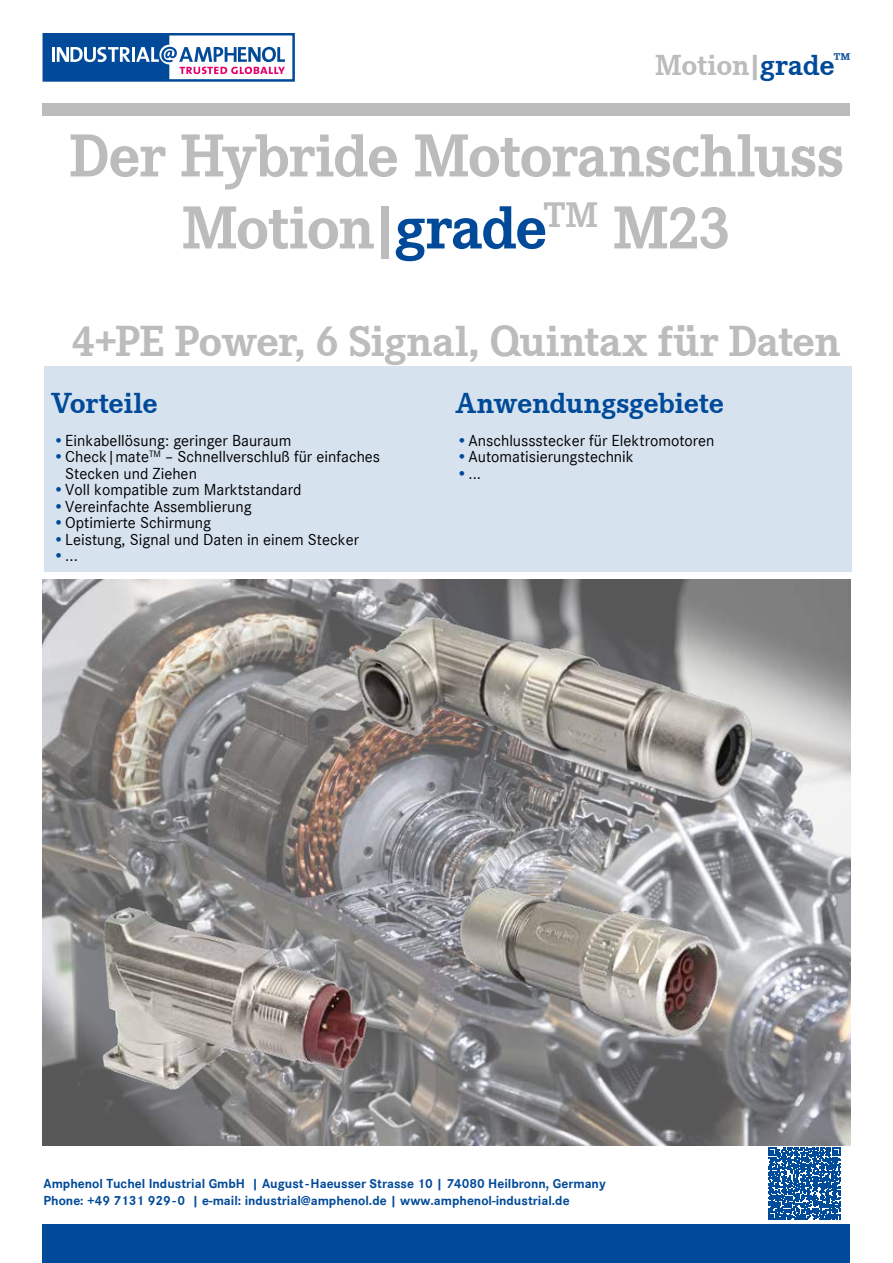
<style>
.page{position:relative;width:893px;height:1263px;background:#fff}
.page>*{position:absolute;margin:0;border:0;box-sizing:border-box;transform-origin:0 0}
.t1{font:700 63px/72px "Corporate E";letter-spacing:-.025em;color:#bcbcbc;text-align:center}
.t2{font:700 45px "Corporate E";letter-spacing:-.01em;color:#bcbcbc}
.t3{font:700 30px "Corporate E";letter-spacing:-.01em;color:#004a99}
.t4{font:700 30px "Corporate E";letter-spacing:-.01em;color:#bcbcbc}
.t5{font:16.5px/16.5px "Corporate S";color:#000}
.t6{font:700 13.5px/16.5px "Corporate S";color:#004a99}
.s1{color:#004a99}
</style>
<div class="page">
<div style="left:43px;top:1225px;width:807px;height:38px;background:#004a99"></div>
<div style="left:43px;top:103px;width:807px;height:13px;background:#bcbcbc"></div>
<div style="left:44px;top:366px;width:807px;height:206px;background:#d7e2ef"></div>
<div style="left:43px;top:33px;width:252px;height:49px;border:2px solid #004a99"></div>
<svg style="left:44px;top:34px;width:241px;height:46px"></svg>
<img style="left:43px;top:579px;width:807px;height:566px">
<img style="left:42px;top:874px;width:374px;height:253px">
<img style="left:319px;top:579px;width:473px;height:299px">
<img style="left:393px;top:826px;width:398px;height:265px">
<svg style="left:768px;top:1147px;width:72px;height:73px"></svg>
<h3 class="t4" style="left:655px;top:44px;width:197px">Motion|<span class="s1">grade</span><sup>™</sup></h3>
<h1 class="t1" style="left:69px;top:116px;width:776px">Der Hybride Motoranschluss<br>Motion|<span class="s1">grade</span><sup>TM</sup> M23</h1>
<h2 class="t2" style="left:72px;top:309px;width:770px">4+PE Power, 6 Signal, Quintax für Daten</h2>
<h3 class="t3" style="left:51px;top:381px;width:108px">Vorteile</h3>
<p class="t5" style="left:53px;top:431px;width:240px"><span class="s1">•</span>Einkabellösung: geringer Bauraum</p>
<p class="t5" style="left:65px;top:447px;width:316px;text-indent:-12px"><span class="s1">•</span>Check|mate<sup>TM</sup> – Schnellverschluß für einfaches<br>Stecken und Ziehen</p>
<p class="t5" style="left:53px;top:480px;width:250px"><span class="s1">•</span>Voll kompatible zum Marktstandard</p>
<p class="t5" style="left:53px;top:497px;width:200px"><span class="s1">•</span>Vereinfachte Assemblierung</p>
<p class="t5" style="left:53px;top:513px;width:160px"><span class="s1">•</span>Optimierte Schirmung</p>
<p class="t5" style="left:53px;top:530px;width:307px"><span class="s1">•</span>Leistung, Signal und Daten in einem Stecker</p>
<p class="t5" style="left:53px;top:546px;width:26px"><span class="s1">•</span>...</p>
<h3 class="t3" style="left:455px;top:381px;width:270px">Anwendungsgebiete</h3>
<p class="t5" style="left:456px;top:431px;width:260px"><span class="s1">•</span>Anschlussstecker für Elektromotoren</p>
<p class="t5" style="left:456px;top:447px;width:179px"><span class="s1">•</span>Automatisierungstechnik</p>
<p class="t5" style="left:456px;top:464px;width:26px"><span class="s1">•</span>...</p>
<p class="t6" style="left:44px;top:1174px;width:564px">Amphenol Tuchel Industrial GmbH | August-Haeusser Strasse 10 | 74080 Heilbronn, Germany<br>Phone: +49 7131 929-0 | e-mail: industrial@amphenol.de | www.amphenol-industrial.de</p>
</div>
